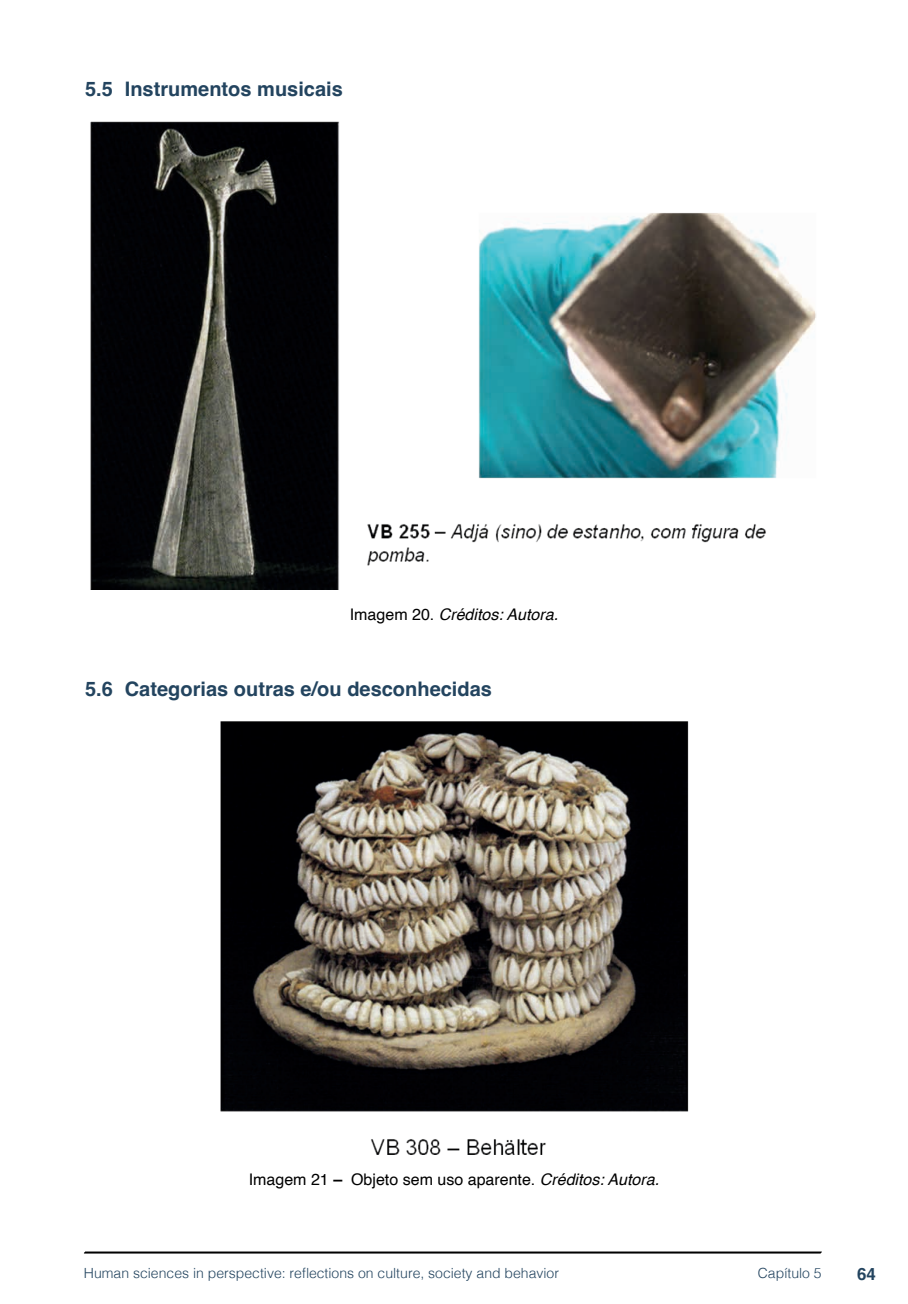
<style>
.page{position:relative;width:908px;height:1304px;background:#fff}
.page>*{position:absolute;margin:0;border:0;box-sizing:border-box;transform-origin:0 0}
.t1{font:700 20px "Helvetica";color:#23445f}
.t2{font:700 16.8px "Helvetica";color:#23445f}
.t3{font:16px "Helvetica";color:#000}
.t4{font:italic 16px "Helvetica";color:#000}
.t5{font:300 14px "Helvetica";color:#23445f}
.s1{font-style:normal}
.s2{font-weight:700}
.s3{font-style:italic}
</style>
<div class="page">
<svg style="left:84px;top:1251px;width:737px;height:3px;background:#515151"></svg>
<img style="left:90px;top:122px;width:726px;height:467px">
<img style="left:220px;top:722px;width:468px;height:432px">
<h1 class="t1" style="left:85px;top:77px;width:259px">5.5 Instrumentos musicais</h1>
<p class="t4" style="left:349px;top:601px;width:210px"><span class="s1">Imagem 20.</span> Créditos: Autora.</p>
<h1 class="t1" style="left:85px;top:677px;width:408px">5.6 Categorias outras e/ou desconhecidas</h1>
<p class="t3" style="left:249px;top:1167px;width:412px">Imagem 21 <span class="s2">–</span> Objeto sem uso aparente. <span class="s3">Créditos: Autora.</span></p>
<p class="t5" style="left:84px;top:1261px;width:476px">Human sciences in perspective: reflections on culture, society and behavior</p>
<p class="t5" style="left:757px;top:1261px;width:65px">Capítulo 5</p>
<p class="t2" style="left:856px;top:1264px;width:20px">64</p>
</div>
